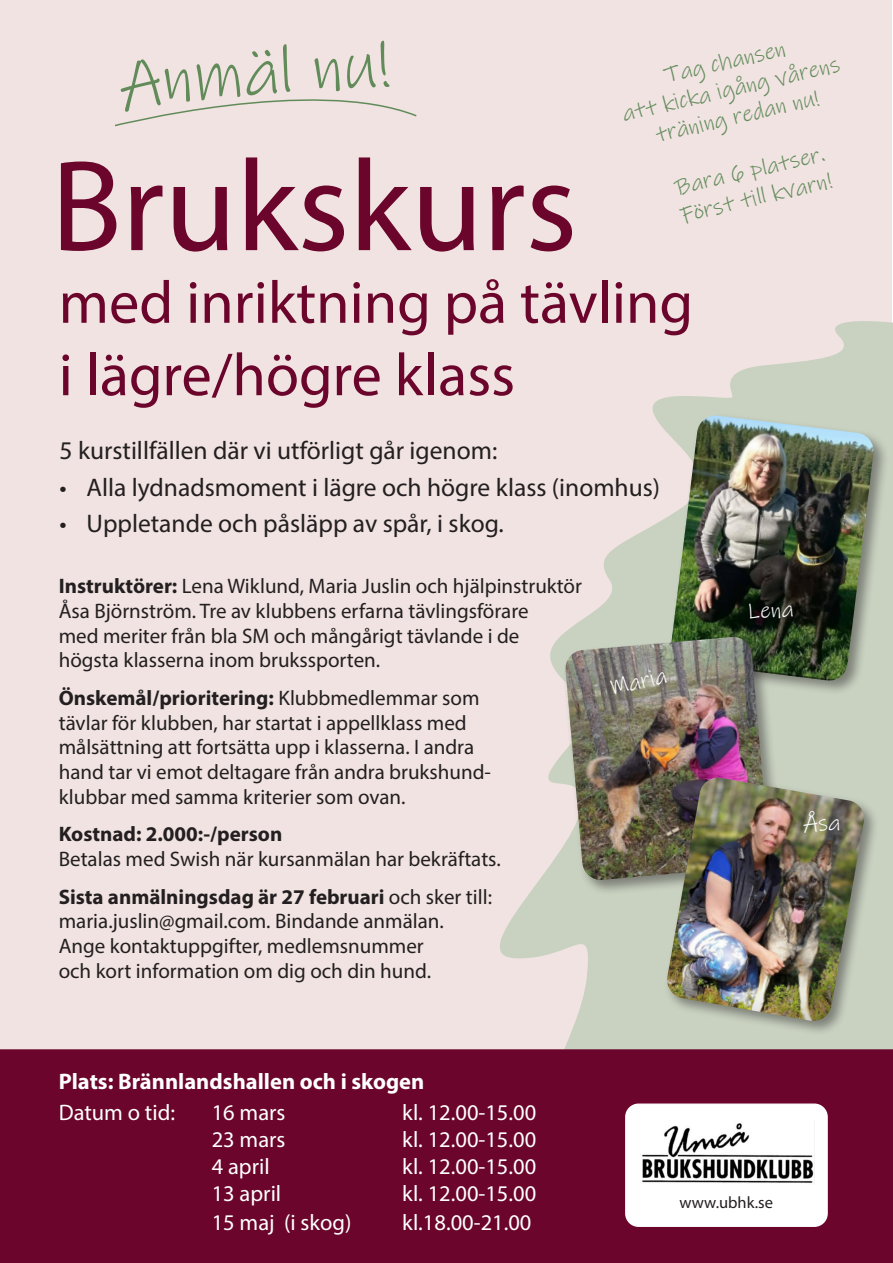
<style>
.page{position:relative;width:893px;height:1263px;background:#fff}
.page>*{position:absolute;margin:0;border:0;box-sizing:border-box;transform-origin:0 0}
.t1{font:130.5px "Myriad Pro";color:#6b052b}
.t2{font:67.5px "Ink Free";color:#628b5a}
.t3{font:60.3px/72.4px "Myriad Pro";color:#6b052b}
.t4{font:25.5px "Myriad Pro";color:#231f20}
.t5{font:23.25px/27.8px "Ink Free";color:#628b5a;text-align:center}
.t6{font:23.25px "Ink Free";color:#fff}
.t7{font:22.5px "Myriad Pro";color:#fff}
.t8{font:700 22.5px "Myriad Pro";color:#fff}
.t9{font:21px/24.8px "Myriad Pro";color:#231f20}
.t10{font:16.5px "Myriad Pro";color:#231f20}
.s1{font-weight:700}
</style>
<div class="page">
<div style="left:1px;top:1px;width:891px;height:1063px;background:#f0e3e1"></div>
<svg style="left:500px;top:321px;width:393px;height:728px"></svg>
<svg style="left:115px;top:99px;width:302px;height:28px"></svg>
<div style="left:0;top:1049px;width:893px;height:214px;background:#6b052b"></div>
<div style="left:626px;top:1104px;width:201px;height:122px;background:#fff;border-radius:13px"></div>
<div style="left:625px;top:1103px;width:203px;height:124px;border:1px solid #fff;border-radius:13px"></div>
<img style="left:642px;top:1120px;width:173px;height:65px">
<div style="left:668px;top:412px;width:221px;height:284px;background:#231f20;opacity:.46"></div>
<img style="left:670px;top:416px;width:205px;height:266px">
<div style="left:562px;top:634px;width:222px;height:261px;background:#231f20;opacity:.46"></div>
<img style="left:565px;top:637px;width:204px;height:244px">
<div style="left:664px;top:774px;width:216px;height:262px;background:#231f20;opacity:.46"></div>
<img style="left:666px;top:778px;width:200px;height:244px">
<svg style="left:803px;top:810px;width:37px;height:23px"></svg>
<p class="t2" style="left:117px;top:34px;width:272px;rotate:-4deg">Anmäl nu!</p>
<p class="t1" style="left:51px;top:126px;width:528px">Brukskurs</p>
<p class="t5" style="left:613px;top:73px;width:224px;rotate:-13deg">Tag chansen<br>att kicka igång vårens träning redan nu!</p>
<p class="t5" style="left:671px;top:174px;width:156px;text-align:left;rotate:-13deg">Bara 6 platser.<br>Först till kvarn!</p>
<p class="t3" style="left:59px;top:265px;width:636px">med inriktning på tävling i lägre/högre klass</p>
<p class="t4" style="left:60px;top:435px;width:439px">5 kurstillfällen där vi utförligt går igenom:</p>
<p class="t4" style="left:60px;top:471px;width:602px">• Alla lydnadsmoment i lägre och högre klass (inomhus)</p>
<p class="t4" style="left:60px;top:508px;width:446px">• Uppletande och påsläpp av spår, i skog.</p>
<p class="t9" style="left:59px;top:573px;width:525px"><span class="s1">Instruktörer:</span> Lena Wiklund, Maria Juslin och hjälpinstruktör Åsa Björnström. Tre av klubbens erfarna tävlingsförare<br>med meriter från bla SM och mångårigt tävlande i de högsta klasserna inom brukssporten.</p>
<p class="t9" style="left:59px;top:685px;width:434px"><span class="s1">Önskemål/prioritering:</span> Klubbmedlemmar som tävlar för klubben, har startat i appellklass med målsättning att fortsätta upp i klasserna. I andra hand tar vi emot deltagare från andra brukshund&shy;klubbar med samma kriterier som ovan.</p>
<p class="t9" style="left:59px;top:821px;width:443px"><span class="s1">Kostnad: 2.000:-/person<br></span>Betalas med Swish när kursanmälan har bekräftats.</p>
<p class="t9" style="left:59px;top:884px;width:435px"><span class="s1">Sista anmälningsdag är 27 februari</span> och sker till: maria.juslin@gmail.com. Bindande anmälan.<br>Ange kontaktuppgifter, medlemsnummer<br>och kort information om dig och din hund.</p>
<p class="t6" style="left:606px;top:672px;width:59px;rotate:-13deg">Maria</p>
<p class="t6" style="left:746px;top:595px;width:49px;rotate:-3deg">Lena</p>
<p class="t8" style="left:59px;top:1066px;width:367px">Plats: Brännlandshallen och i skogen</p>
<p class="t7" style="left:59px;top:1098px;width:118px">Datum o tid:</p>
<p class="t7" style="left:212px;top:1098px;width:75px">16 mars</p>
<p class="t7" style="left:402px;top:1098px;width:136px">kl. 12.00-15.00</p>
<p class="t7" style="left:212px;top:1125px;width:75px">23 mars</p>
<p class="t7" style="left:402px;top:1125px;width:136px">kl. 12.00-15.00</p>
<p class="t7" style="left:212px;top:1152px;width:59px">4 april</p>
<p class="t7" style="left:402px;top:1152px;width:136px">kl. 12.00-15.00</p>
<p class="t7" style="left:212px;top:1179px;width:71px">13 april</p>
<p class="t7" style="left:402px;top:1179px;width:136px">kl. 12.00-15.00</p>
<p class="t7" style="left:212px;top:1208px;width:141px">15 maj (i skog)</p>
<p class="t7" style="left:402px;top:1208px;width:131px">kl.18.00-21.00</p>
<p class="t10" style="left:680px;top:1192px;width:95px">www.ubhk.se</p>
</div>
